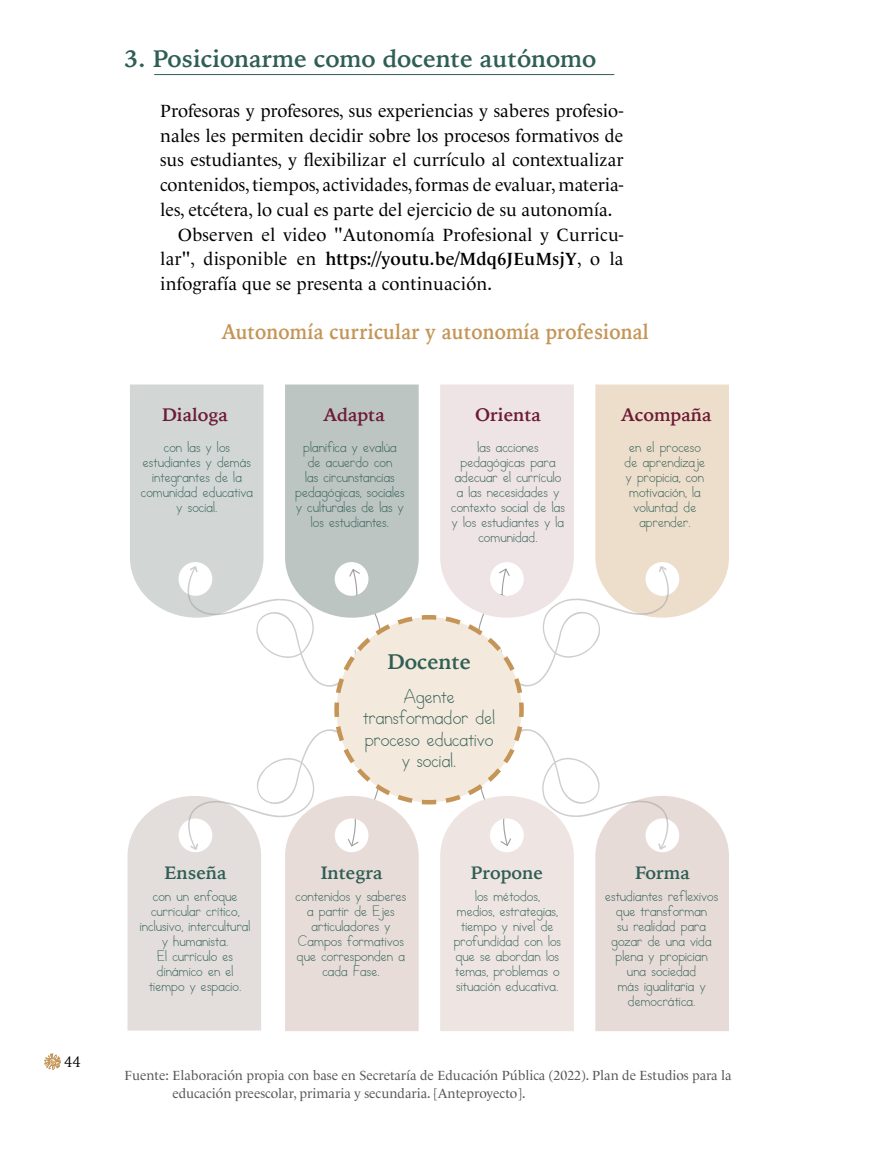
<style>
.page{position:relative;width:872px;height:1149px;background:#fff}
.page>*{position:absolute;margin:0;border:0;box-sizing:border-box;transform-origin:0 0}
.t1{font:700 24px "Iowan Old Style";color:#2f5e55}
.t2{font:700 21px "Iowan Old Style";letter-spacing:.01em;color:#c49556;scale:.9 1}
.t3{font:700 21px "Iowan Old Style";color:#2f5e55}
.t4{font:18px "Le Monde Livre";color:#000}
.t5{font:600 18px "Le Monde Livre";letter-spacing:.01em;color:#000}
.t6{font:18px/21.6px "Abc Teacher";color:#2f5e55;text-align:center}
.t7{font:700 18px "Iowan Old Style";color:#6d1b34}
.t8{font:700 18px "Iowan Old Style";color:#2f5e55}
.t9{font:15px "Iowan Old Style";color:#000}
.t10{font:13.5px/15px "Abc Teacher";color:#2f5e55;text-align:center}
.t11{font:13.5px/18px "Le Monde Livre";color:#575756}
.s1{font-weight:400}
</style>
<div class="page">
<svg style="left:44px;top:1053px;width:17px;height:16px"></svg>
<hr style="left:154px;top:74px;width:460px;height:1px;background:#2f5e55">
<svg style="left:127px;top:384px;width:602px;height:646px"></svg>
<h1 class="t1" style="left:124px;top:37px;width:473px">3. Posicionarme como docente autónomo</h1>
<h3 class="t4" style="left:160px;top:100px;width:465px">Profesoras y profesores, sus experiencias y saberes profesio-</h3>
<h3 class="t4" style="left:160px;top:125px;width:465px">nales les permiten decidir sobre los procesos formativos de</h3>
<h3 class="t4" style="left:160px;top:149px;width:465px">sus estudiantes, y flexibilizar el currículo al contextualizar</h3>
<h3 class="t4" style="left:160px;top:174px;width:465px">contenidos, tiempos, actividades, formas de evaluar, materia-</h3>
<h3 class="t4" style="left:160px;top:199px;width:454px">les, etcétera, lo cual es parte del ejercicio de su autonomía.</h3>
<h3 class="t4" style="left:178px;top:224px;width:447px">Observen el video "Autonomía Profesional y Curricu-</h3>
<h3 class="t5" style="left:160px;top:248px;width:465px"><span class="s1">lar", disponible en</span> https://youtu.be/Mdq6JEuMsjY<span class="s1">, o la</span></h3>
<h3 class="t4" style="left:160px;top:273px;width:333px">infografía que se presenta a continuación.</h3>
<h2 class="t2" style="left:222px;top:312px;width:476px">Autonomía curricular y autonomía profesional</h2>
<h3 class="t7" style="left:162px;top:398px;width:67px">Dialoga</h3>
<h3 class="t7" style="left:323px;top:398px;width:63px">Adapta</h3>
<h3 class="t7" style="left:475px;top:398px;width:67px">Orienta</h3>
<h3 class="t7" style="left:621px;top:398px;width:92px">Acompaña</h3>
<p class="t10" style="left:141px;top:440px;width:114px">con las y los estudiantes y demás integrantes de la comunidad educativa y social.</p>
<p class="t10" style="left:451px;top:440px;width:115px">las acciones pedagógicas para adecuar el currículo a las necesidades y contexto social de las y los estudiantes y la comunidad.</p>
<p class="t10" style="left:295px;top:440px;width:111px">planifica y evalúa de acuerdo con<br>las circunstancias pedagógicas, sociales y culturales de las y los estudiantes.</p>
<p class="t10" style="left:624px;top:440px;width:82px">en el proceso de aprendizaje y propicia, con motivación, la voluntad de aprender.</p>
<p class="t9" style="left:64px;top:1048px;width:18px">44</p>
<h2 class="t3" style="left:387px;top:642px;width:85px">Docente</h2>
<h3 class="t6" style="left:363px;top:685px;width:133px">Agente transformador del proceso educativo y social.</h3>
<h3 class="t8" style="left:164px;top:855px;width:64px">Enseña</h3>
<h3 class="t8" style="left:321px;top:855px;width:63px">Integra</h3>
<h3 class="t8" style="left:471px;top:855px;width:74px">Propone</h3>
<h3 class="t8" style="left:635px;top:855px;width:56px">Forma</h3>
<p class="t10" style="left:140px;top:888px;width:112px">con un enfoque curricular crítico, inclusivo, intercultural y humanista.<br>El currículo es dinámico en el tiempo y espacio.</p>
<p class="t10" style="left:295px;top:888px;width:112px">contenidos y saberes a partir de Ejes articuladores y<br>Campos formativos que corresponden a cada Fase.</p>
<p class="t10" style="left:454px;top:888px;width:109px">los métodos,<br>medios, estrategias, tiempo y nivel de profundidad con los que se abordan los temas, problemas o situación educativa.</p>
<p class="t10" style="left:605px;top:888px;width:115px">estudiantes reflexivos que transforman<br>su realidad para gozar de una vida plena y propician una sociedad<br>más igualitaria y democrática.</p>
<p class="t11" style="left:172px;top:1066px;width:561px;text-indent:-48px">Fuente: Elaboración propia con base en Secretaría de Educación Pública (2022). Plan de Estudios para la educación preescolar, primaria y secundaria. [Anteproyecto].</p>
</div>
